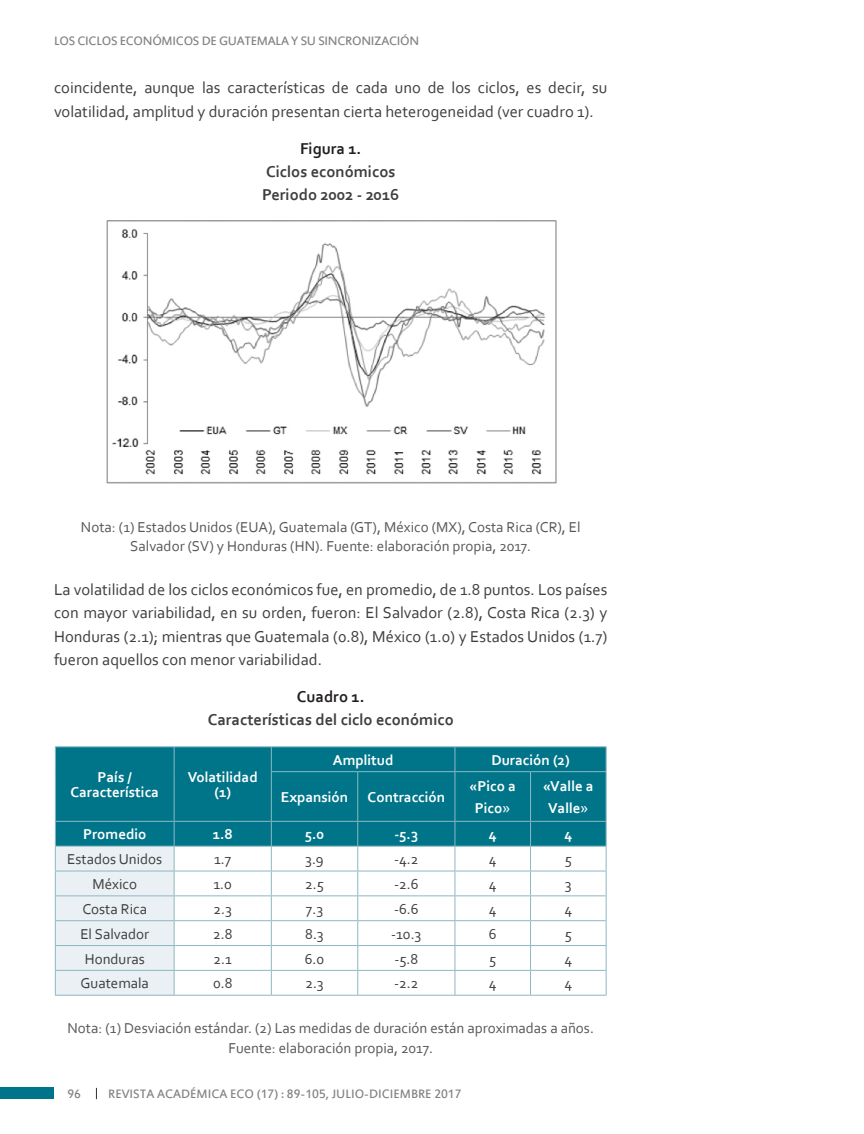
<style>
.page{position:relative;width:864px;height:1134px;background:#fff}
.page>*{position:absolute;margin:0;border:0;box-sizing:border-box;transform-origin:0 0}
.TEXTO{font:16.5px/23.4px "Corbel";color:#3e3e3f}
.FIGURA{font:700 16.5px "Corbel";color:#3e3e3f}
.FIGURA-2{font:700 16.5px "Corbel";color:#231f20}
.FUENTE{font:15px/19.6px "Corbel";color:#57585a;text-align:center}
.TEXTO_TABLA{font:15px "Corbel";color:#3e3e3f}
.TEXTO_TABLA-2{font:700 15px/21.8px "Corbel";color:#fff;text-align:center}
.t1{font:13.5px "Estrangelo Edessa";color:#808285}
.t2{font:13.5px "Estrangelo Edessa";letter-spacing:-.02em;color:#808285}
.s1{font-weight:400;font-size:16.5px;color:#fafafa}
</style>
<div class="page">
<div style="left:0;top:1088px;width:54px;height:11px;background:#007589"></div>
<div style="left:56px;top:747px;width:550px;height:99px;background:#007589"></div>
<hr style="left:55px;top:995px;width:119px;height:1px;background:#8cb8c2">
<svg style="left:55px;top:747px;width:1px;height:25px"></svg>
<hr style="left:55px;top:772px;width:1px;height:49px;background:#8cb8c2">
<hr style="left:55px;top:746px;width:119px;height:1px;background:#8cb8c2">
<hr style="left:174px;top:746px;width:97px;height:1px;background:#8cb8c2">
<hr style="left:271px;top:746px;width:87px;height:1px;background:#8cb8c2">
<hr style="left:358px;top:746px;width:97px;height:1px;background:#8cb8c2">
<hr style="left:455px;top:746px;width:76px;height:1px;background:#8cb8c2">
<hr style="left:531px;top:746px;width:76px;height:1px;background:#8cb8c2">
<hr style="left:271px;top:771px;width:87px;height:1px;background:#8cb8c2">
<hr style="left:358px;top:771px;width:97px;height:1px;background:#8cb8c2">
<hr style="left:455px;top:771px;width:76px;height:1px;background:#8cb8c2">
<hr style="left:531px;top:771px;width:76px;height:1px;background:#8cb8c2">
<hr style="left:55px;top:821px;width:119px;height:1px;background:#8cb8c2">
<hr style="left:174px;top:821px;width:97px;height:1px;background:#8cb8c2">
<hr style="left:271px;top:821px;width:87px;height:1px;background:#8cb8c2">
<hr style="left:358px;top:821px;width:97px;height:1px;background:#8cb8c2">
<hr style="left:455px;top:821px;width:76px;height:1px;background:#8cb8c2">
<hr style="left:531px;top:821px;width:76px;height:1px;background:#8cb8c2">
<svg style="left:174px;top:747px;width:1px;height:25px"></svg>
<svg style="left:271px;top:747px;width:1px;height:24px"></svg>
<svg style="left:455px;top:747px;width:1px;height:24px"></svg>
<svg style="left:606px;top:747px;width:1px;height:24px"></svg>
<hr style="left:174px;top:772px;width:1px;height:49px;background:#8cb8c2">
<hr style="left:271px;top:772px;width:1px;height:49px;background:#8cb8c2">
<hr style="left:357px;top:772px;width:1px;height:49px;background:#8cb8c2">
<hr style="left:455px;top:772px;width:1px;height:49px;background:#8cb8c2">
<hr style="left:530px;top:772px;width:1px;height:49px;background:#8cb8c2">
<hr style="left:606px;top:772px;width:1px;height:49px;background:#8cb8c2">
<svg style="left:55px;top:822px;width:120px;height:173px;background:#c6dce2"></svg>
<hr style="left:174px;top:846px;width:97px;height:1px;background:#8cb8c2">
<hr style="left:271px;top:846px;width:87px;height:1px;background:#8cb8c2">
<hr style="left:358px;top:846px;width:97px;height:1px;background:#8cb8c2">
<hr style="left:455px;top:846px;width:76px;height:1px;background:#8cb8c2">
<hr style="left:531px;top:846px;width:76px;height:1px;background:#8cb8c2">
<svg style="left:271px;top:822px;width:1px;height:173px"></svg>
<svg style="left:357px;top:822px;width:1px;height:173px"></svg>
<svg style="left:455px;top:822px;width:1px;height:173px"></svg>
<svg style="left:530px;top:822px;width:1px;height:173px"></svg>
<svg style="left:606px;top:822px;width:1px;height:173px"></svg>
<hr style="left:174px;top:871px;width:97px;height:1px;background:#8cb8c2">
<hr style="left:271px;top:871px;width:87px;height:1px;background:#8cb8c2">
<hr style="left:358px;top:871px;width:97px;height:1px;background:#8cb8c2">
<hr style="left:455px;top:871px;width:76px;height:1px;background:#8cb8c2">
<hr style="left:531px;top:871px;width:76px;height:1px;background:#8cb8c2">
<hr style="left:174px;top:895px;width:97px;height:1px;background:#8cb8c2">
<hr style="left:271px;top:895px;width:87px;height:1px;background:#8cb8c2">
<hr style="left:358px;top:895px;width:97px;height:1px;background:#8cb8c2">
<hr style="left:455px;top:895px;width:76px;height:1px;background:#8cb8c2">
<hr style="left:531px;top:895px;width:76px;height:1px;background:#8cb8c2">
<hr style="left:174px;top:920px;width:97px;height:1px;background:#8cb8c2">
<hr style="left:271px;top:920px;width:87px;height:1px;background:#8cb8c2">
<hr style="left:358px;top:920px;width:97px;height:1px;background:#8cb8c2">
<hr style="left:455px;top:920px;width:76px;height:1px;background:#8cb8c2">
<hr style="left:531px;top:920px;width:76px;height:1px;background:#8cb8c2">
<hr style="left:174px;top:945px;width:97px;height:1px;background:#8cb8c2">
<hr style="left:271px;top:945px;width:87px;height:1px;background:#8cb8c2">
<hr style="left:358px;top:945px;width:97px;height:1px;background:#8cb8c2">
<hr style="left:455px;top:945px;width:76px;height:1px;background:#8cb8c2">
<hr style="left:531px;top:945px;width:76px;height:1px;background:#8cb8c2">
<hr style="left:174px;top:970px;width:97px;height:1px;background:#8cb8c2">
<hr style="left:271px;top:970px;width:87px;height:1px;background:#8cb8c2">
<hr style="left:358px;top:970px;width:97px;height:1px;background:#8cb8c2">
<hr style="left:455px;top:970px;width:76px;height:1px;background:#8cb8c2">
<hr style="left:531px;top:970px;width:76px;height:1px;background:#8cb8c2">
<hr style="left:174px;top:995px;width:97px;height:1px;background:#8cb8c2">
<hr style="left:271px;top:995px;width:87px;height:1px;background:#8cb8c2">
<hr style="left:358px;top:995px;width:97px;height:1px;background:#8cb8c2">
<hr style="left:455px;top:995px;width:76px;height:1px;background:#8cb8c2">
<hr style="left:531px;top:995px;width:76px;height:1px;background:#8cb8c2">
<img style="left:106px;top:220px;width:451px;height:264px">
<p class="t2" style="left:54px;top:34px;width:367px">LOS CICLOS ECONÓMICOS DE GUATEMALA Y SU SINCRONIZACIÓN</p>
<p class="TEXTO" style="left:54px;top:76px;width:555px">coincidente, aunque las características de cada uno de los ciclos, es decir, su volatilidad, amplitud y duración presentan cierta heterogeneidad (ver cuadro 1).</p>
<p class="FIGURA-2" style="left:300px;top:138px;width:63px">Figura 1.</p>
<p class="FIGURA" style="left:266px;top:161px;width:131px">Ciclos económicos</p>
<p class="FIGURA" style="left:262px;top:185px;width:139px">Periodo 2002 - 2016</p>
<p class="FUENTE" style="left:81px;top:516px;width:501px">Nota: (1) Estados Unidos (EUA), Guatemala (GT), México (MX), Costa Rica (CR), El<br>Salvador (SV) y Honduras (HN). Fuente: elaboración propia, 2017.</p>
<p class="TEXTO" style="left:54px;top:577px;width:555px;text-align:justify">La volatilidad de los ciclos económicos fue, en promedio, de 1.8 puntos. Los países con mayor variabilidad, en su orden, fueron: El Salvador (2.8), Costa Rica (2.3) y Honduras (2.1); mientras que Guatemala (0.8), México (1.0) y Estados Unidos (1.7) fueron aquellos con menor variabilidad.</p>
<p class="FIGURA-2" style="left:297px;top:686px;width:69px">Cuadro 1.</p>
<p class="FIGURA" style="left:208px;top:710px;width:248px">Características del ciclo económico</p>
<p class="TEXTO_TABLA-2" style="left:98px;top:766px;width:36px">País /</p>
<p class="TEXTO_TABLA-2" style="left:70px;top:781px;width:90px">Característica</p>
<p class="TEXTO_TABLA-2" style="left:188px;top:769px;width:71px;line-height:15px">Volatilidad (1)</p>
<p class="TEXTO_TABLA-2" style="left:333px;top:749px;width:62px">Amplitud</p>
<p class="TEXTO_TABLA-2" style="left:491px;top:749px;width:80px">Duración (2)</p>
<p class="TEXTO_TABLA-2" style="left:281px;top:786px;width:69px">Expansión</p>
<p class="TEXTO_TABLA-2" style="left:368px;top:786px;width:79px">Contracción</p>
<p class="TEXTO_TABLA-2" style="left:470px;top:775px;width:48px">«Pico a<br>Pico<span class="s1">»</span></p>
<p class="TEXTO_TABLA-2" style="left:543px;top:775px;width:52px">«Valle a<br>Valle<span class="s1">»</span></p>
<p class="TEXTO_TABLA-2" style="left:83px;top:823px;width:65px">Promedio</p>
<p class="TEXTO_TABLA-2" style="left:213px;top:823px;width:22px">1.8</p>
<p class="TEXTO_TABLA-2" style="left:305px;top:823px;width:21px">5.0</p>
<p class="TEXTO_TABLA-2" style="left:394px;top:823px;width:26px">-5.3</p>
<p class="TEXTO_TABLA-2" style="left:489px;top:823px;width:9px">4</p>
<p class="TEXTO_TABLA-2" style="left:564px;top:823px;width:9px">4</p>
<p class="TEXTO_TABLA" style="left:67px;top:850px;width:97px">Estados Unidos</p>
<p class="TEXTO_TABLA" style="left:214px;top:850px;width:19px">1.7</p>
<p class="TEXTO_TABLA" style="left:305px;top:850px;width:20px">3.9</p>
<p class="TEXTO_TABLA" style="left:394px;top:850px;width:26px">-4.2</p>
<p class="TEXTO_TABLA" style="left:489px;top:850px;width:9px">4</p>
<p class="TEXTO_TABLA" style="left:565px;top:850px;width:9px">5</p>
<p class="TEXTO_TABLA" style="left:92px;top:875px;width:46px">México</p>
<p class="TEXTO_TABLA" style="left:214px;top:875px;width:20px">1.0</p>
<p class="TEXTO_TABLA" style="left:305px;top:875px;width:20px">2.5</p>
<p class="TEXTO_TABLA" style="left:394px;top:875px;width:26px">-2.6</p>
<p class="TEXTO_TABLA" style="left:489px;top:875px;width:9px">4</p>
<p class="TEXTO_TABLA" style="left:565px;top:875px;width:8px">3</p>
<p class="TEXTO_TABLA" style="left:82px;top:900px;width:66px">Costa Rica</p>
<p class="TEXTO_TABLA" style="left:214px;top:900px;width:20px">2.3</p>
<p class="TEXTO_TABLA" style="left:306px;top:900px;width:19px">7.3</p>
<p class="TEXTO_TABLA" style="left:394px;top:900px;width:26px">-6.6</p>
<p class="TEXTO_TABLA" style="left:489px;top:900px;width:9px">4</p>
<p class="TEXTO_TABLA" style="left:564px;top:900px;width:9px">4</p>
<p class="TEXTO_TABLA" style="left:80px;top:924px;width:70px">El Salvador</p>
<p class="TEXTO_TABLA" style="left:213px;top:924px;width:21px">2.8</p>
<p class="TEXTO_TABLA" style="left:305px;top:924px;width:20px">8.3</p>
<p class="TEXTO_TABLA" style="left:391px;top:924px;width:32px">-10.3</p>
<p class="TEXTO_TABLA" style="left:489px;top:924px;width:9px">6</p>
<p class="TEXTO_TABLA" style="left:565px;top:924px;width:9px">5</p>
<p class="TEXTO_TABLA" style="left:85px;top:949px;width:62px">Honduras</p>
<p class="TEXTO_TABLA" style="left:214px;top:949px;width:20px">2.1</p>
<p class="TEXTO_TABLA" style="left:305px;top:949px;width:21px">6.0</p>
<p class="TEXTO_TABLA" style="left:394px;top:949px;width:25px">-5.8</p>
<p class="TEXTO_TABLA" style="left:489px;top:949px;width:9px">5</p>
<p class="TEXTO_TABLA" style="left:564px;top:949px;width:9px">4</p>
<p class="TEXTO_TABLA" style="left:81px;top:974px;width:70px">Guatemala</p>
<p class="TEXTO_TABLA" style="left:213px;top:974px;width:21px">0.8</p>
<p class="TEXTO_TABLA" style="left:305px;top:974px;width:20px">2.3</p>
<p class="TEXTO_TABLA" style="left:394px;top:974px;width:26px">-2.2</p>
<p class="TEXTO_TABLA" style="left:489px;top:974px;width:9px">4</p>
<p class="TEXTO_TABLA" style="left:564px;top:974px;width:9px">4</p>
<p class="FUENTE" style="left:68px;top:1018px;width:528px">Nota: (1) Desviación estándar. (2) Las medidas de duración están aproximadas a años.<br>Fuente: elaboración propia, 2017.</p>
<p class="t2" style="left:68px;top:1087px;width:15px">96</p>
<p class="t1" style="left:108px;top:1087px;width:355px">REVISTA ACADÉMICA ECO (17) : 89-105, JULIO-DICIEMBRE 2017</p>
</div>
